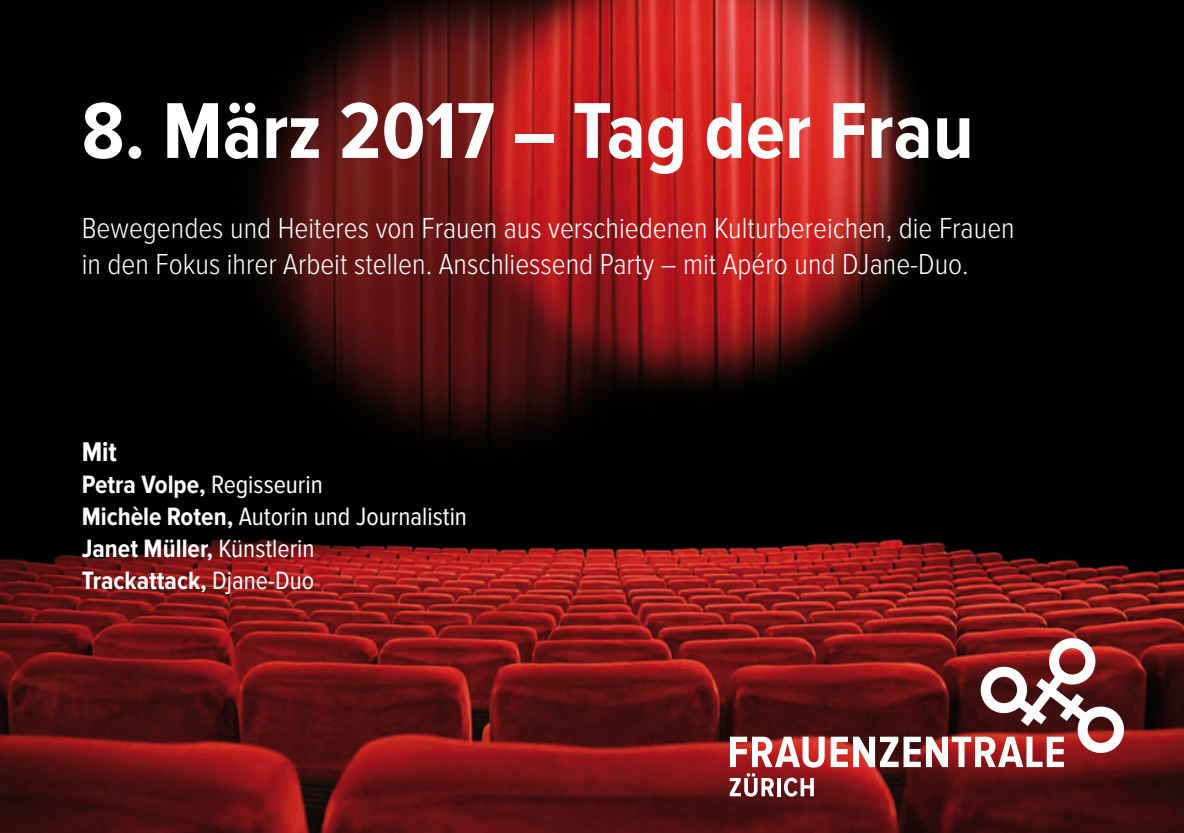
<style>
.page{position:relative;width:1184px;height:833px;background:#fff}
.page>*{position:absolute;margin:0;border:0;box-sizing:border-box;transform-origin:0 0}
.t1{font:700 82px "Proxima Nova Cond";color:#fff}
.t2{font:300 30px/36px "Proxima Nova Cond";color:#fff}
.t3{font:700 28px "Proxima Nova Cond";color:#fff}
.t4{font:26px/32px "Proxima Nova Cond";color:#fff}
.s1{font-weight:700}
</style>
<div class="page">
<img style="left:0;top:0;width:1184px;height:832px">
<svg style="left:730px;top:736px;width:95px;height:31px"></svg>
<svg style="left:831px;top:638px;width:293px;height:128px"></svg>
<svg style="left:730px;top:773px;width:44px;height:23px"></svg>
<hr style="left:777px;top:777px;width:4px;height:19px;background:#fff">
<svg style="left:784px;top:777px;width:30px;height:19px"></svg>
<h1 class="t1" style="left:82px;top:85px;width:893px">8. März 2017 – Tag der Frau</h1>
<p class="t2" style="left:82px;top:210px;width:934px">Bewegendes und Heiteres von Frauen aus verschiedenen Kulturbereichen, die Frauen in den Fokus ihrer Arbeit stellen. Anschliessend Party – mit Apéro und DJane-Duo.</p>
<p class="t3" style="left:82px;top:436px;width:37px">Mit</p>
<p class="t4" style="left:82px;top:469px;width:387px"><span class="s1">Petra Volpe,</span> Regisseurin<br><span class="s1">Michèle Roten,</span> Autorin und Journalistin<br><span class="s1">Janet Müller,</span> Künstlerin<br><span class="s1">Trackattack,</span> Djane-Duo</p>
</div>
